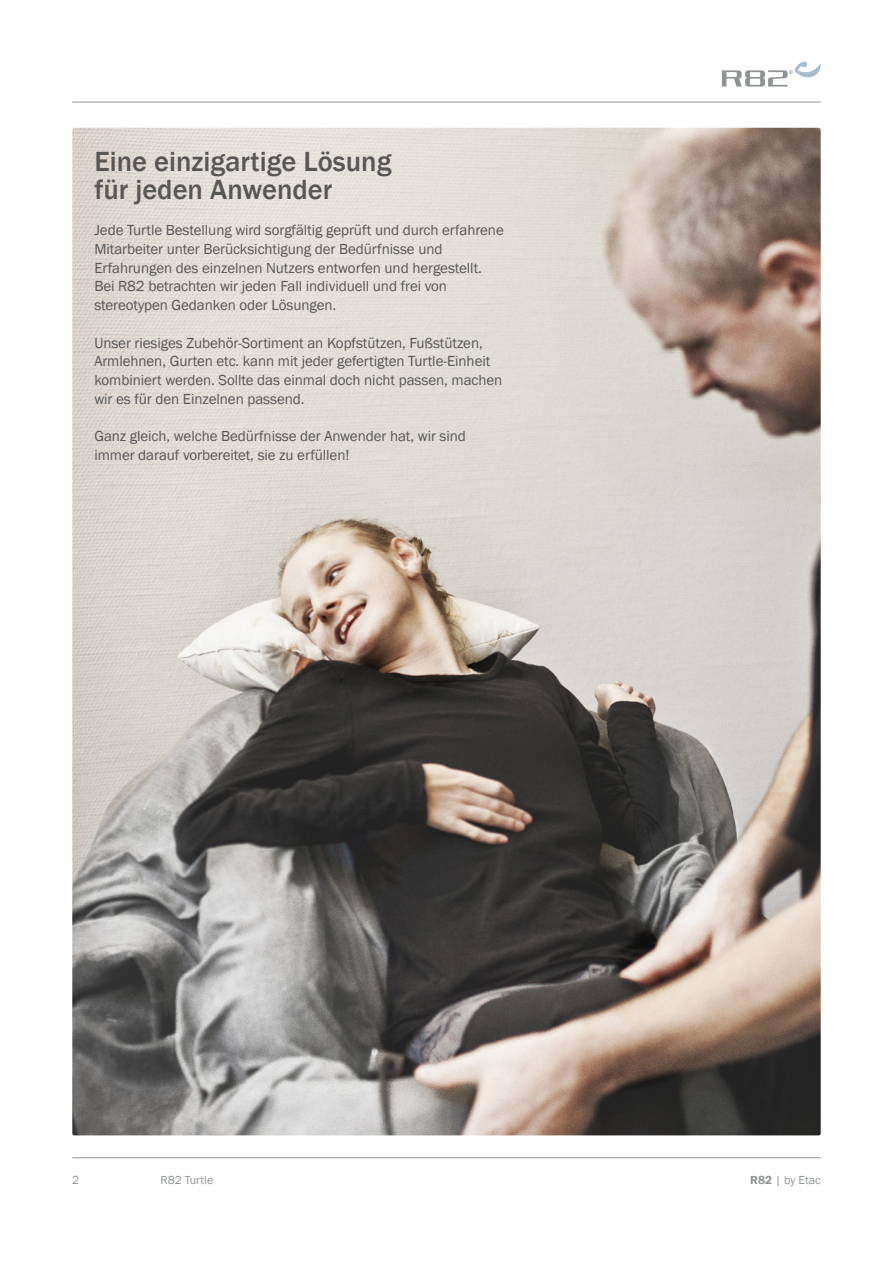
<style>
.page{position:relative;width:893px;height:1263px;background:#fff}
.page>*{position:absolute;margin:0;border:0;box-sizing:border-box;transform-origin:0 0}
.t1{font:500 28.5px/28.5px "Franklin Gothic";color:#575756}
.t2{font:15px/18.8px "Franklin Gothic";letter-spacing:-.005em;color:#575756}
.t3{font:12px "Franklin Gothic";color:#909394}
.s1{font-weight:600}
</style>
<div class="page">
<hr style="left:72px;top:102px;width:749px;height:1px;background:#909394">
<hr style="left:72px;top:1157px;width:749px;height:1px;background:#909394">
<svg style="left:722px;top:62px;width:99px;height:25px"></svg>
<img style="left:72px;top:128px;width:749px;height:1007px">
<h1 class="t1" style="left:94px;top:147px;width:299px">Eine einzigartige Lösung für jeden Anwender</h1>
<p class="t2" style="left:94px;top:221px;width:411px">Jede Turtle Bestellung wird sorgfältig geprüft und durch erfahrene Mitarbeiter unter Berücksichtigung der Bedürfnisse und Erfahrungen des einzelnen Nutzers entworfen und hergestellt.<br>Bei R82 betrachten wir jeden Fall individuell und frei von stereotypen Gedanken oder Lösungen.</p>
<p class="t2" style="left:94px;top:334px;width:409px">Unser riesiges Zubehör-Sortiment an Kopfstützen, Fußstützen, Armlehnen, Gurten etc. kann mit jeder gefertigten Turtle-Einheit kombiniert werden. Sollte das einmal doch nicht passen, machen wir es für den Einzelnen passend.</p>
<p class="t2" style="left:94px;top:427px;width:373px">Ganz gleich, welche Bedürfnisse der Anwender hat, wir sind immer darauf vorbereitet, sie zu erfüllen!</p>
<p class="t3" style="left:72px;top:1173px;width:9px">2</p>
<p class="t3" style="left:160px;top:1173px;width:54px">R82 Turtle</p>
<p class="t3" style="left:750px;top:1173px;width:72px"><span class="s1">R82</span> | by Etac</p>
</div>
